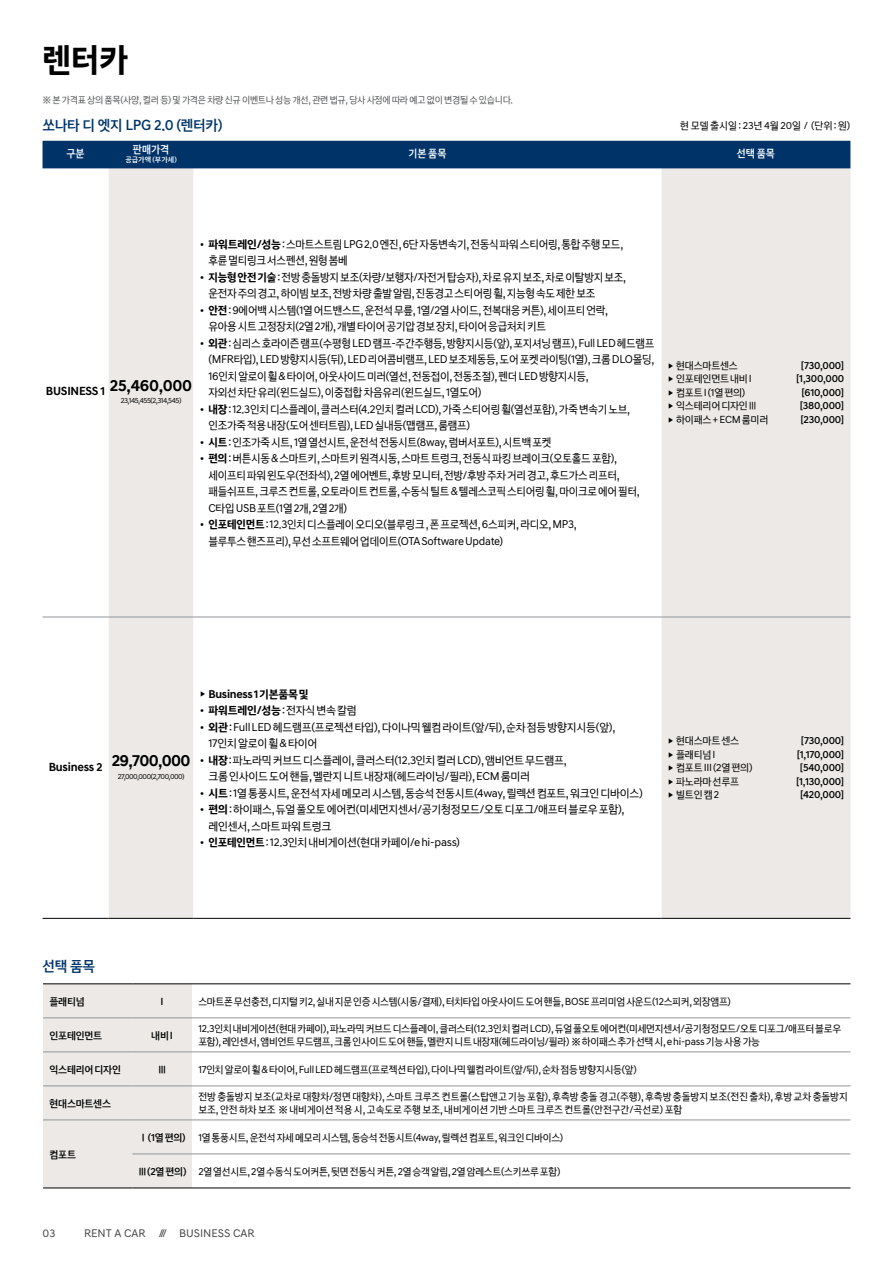
<style>
.page{position:relative;width:893px;height:1263px;background:#fff}
.page>*{position:absolute;margin:0;border:0;box-sizing:border-box;transform-origin:0 0}
.t1{font:34.5px "Hyundai Sans Head KROTF Medium";color:#000}
.t2{font:16.5px "Hyundai Sans Text KROTF Bold";letter-spacing:-.03em;color:#000}
.t3{font:15px "Hyundai Sans Text KROTF Medium";letter-spacing:-.02em;color:#003469}
.t4{font:11.55px/16.5px "Hyundai Sans Text KROTF Regular";letter-spacing:-.025em;color:#000}
.t5{font:11.55px "Hyundai Sans Text KROTF Bold";letter-spacing:-.025em;color:#000}
.t6{font:11.25px "Hyundai Sans Text KROTF Regular";color:#414042}
.t7{font:11.25px "Hyundai Sans Text KROTF Medium";letter-spacing:.005em;color:#fff;scale:.94 1}
.t8{font:10.5px/13.5px "Hyundai Sans Text KROTF Regular";letter-spacing:-.025em;color:#000}
.t9{font:10.5px/13.5px "Hyundai Sans Text KROTF Regular";letter-spacing:-.005em;color:#000}
.t10{font:10.5px "Hyundai Sans Text KROTF Medium";letter-spacing:-.025em;color:#000}
.t11{font:9.75px "Hyundai Sans Text KROTF Regular";letter-spacing:-.03em;color:#58595b}
.t12{font:7.5px "Hyundai Sans Text KROTF Regular";letter-spacing:-.065em;color:#000}
.t13{font:7.5px "Hyundai Sans Text KROTF Medium";letter-spacing:.005em;color:#fff}
.s1{font-family:"Hyundai Sans Text KROTF Bold"}
.s2{font-size:6.75px}
.s3{font-family:"Hyundai Sans Text KROTF Regular";font-size:6.75px}
.s4{font-family:"Hyundai Sans Text KROTF Medium"}
</style>
<div class="page">
<div style="left:109px;top:168px;width:741px;height:750px;background:#ece9e6"></div>
<svg style="left:194px;top:168px;width:467px;height:750px"></svg>
<hr style="left:43px;top:617px;width:66px;height:1px;background:#939598">
<hr style="left:109px;top:617px;width:85px;height:1px;background:#939598">
<hr style="left:194px;top:617px;width:467px;height:1px;background:#939598">
<hr style="left:661px;top:617px;width:189px;height:1px;background:#939598">
<hr style="left:43px;top:918px;width:66px;height:1px;background:#000">
<hr style="left:109px;top:918px;width:85px;height:1px;background:#000">
<hr style="left:194px;top:918px;width:467px;height:1px;background:#000">
<hr style="left:661px;top:918px;width:189px;height:1px;background:#000">
<div style="left:43px;top:141px;width:807px;height:27px;background:#003469"></div>
<div style="left:43px;top:984px;width:149px;height:204px;background:#ece9e6"></div>
<hr style="left:43px;top:1051px;width:89px;height:1px;background:#939598">
<hr style="left:43px;top:1086px;width:89px;height:1px;background:#939598">
<hr style="left:132px;top:1086px;width:60px;height:1px;background:#939598">
<hr style="left:192px;top:1086px;width:658px;height:1px;background:#939598">
<hr style="left:43px;top:1120px;width:89px;height:1px;background:#939598">
<hr style="left:132px;top:1120px;width:60px;height:1px;background:#939598">
<hr style="left:192px;top:1120px;width:658px;height:1px;background:#939598">
<hr style="left:132px;top:1154px;width:60px;height:1px;background:#939598">
<hr style="left:192px;top:1154px;width:658px;height:1px;background:#939598">
<hr style="left:43px;top:1188px;width:89px;height:1px;background:#000">
<hr style="left:132px;top:1188px;width:60px;height:1px;background:#000">
<hr style="left:192px;top:1188px;width:658px;height:1px;background:#000">
<hr style="left:43px;top:983px;width:89px;height:1px;background:#000">
<hr style="left:132px;top:983px;width:60px;height:1px;background:#000">
<hr style="left:192px;top:983px;width:658px;height:1px;background:#000">
<hr style="left:132px;top:1017px;width:60px;height:1px;background:#939598">
<hr style="left:192px;top:1017px;width:658px;height:1px;background:#939598">
<hr style="left:132px;top:1051px;width:60px;height:1px;background:#939598">
<hr style="left:192px;top:1051px;width:658px;height:1px;background:#939598">
<hr style="left:43px;top:1017px;width:89px;height:1px;background:#939598">
<h1 class="t1" style="left:43px;top:39px;width:87px">렌터카</h1>
<p class="t11" style="left:43px;top:94px;width:472px">※ 본 가격표 상의 품목(사양, 컬러 등) 및 가격은 차량 신규 이벤트나 성능 개선, 관련 법규, 당사 사정에 따라 예고 없이 변경될 수 있습니다.</p>
<p class="t3" style="left:43px;top:115px;width:182px">쏘나타 디 엣지 LPG 2.0 (렌터카)</p>
<p class="t9" style="left:680px;top:118px;width:172px">현 모델 출시일 : 23년 4월 20일 / (단위 : 원)</p>
<p class="t7" style="left:66px;top:147px;width:21px">구분</p>
<p class="t7" style="left:133px;top:143px;width:40px">판매가격</p>
<p class="t13" style="left:125px;top:155px;width:53px">공급가액 (부가세)</p>
<p class="t7" style="left:408px;top:147px;width:42px">기본 품목</p>
<p class="t7" style="left:737px;top:147px;width:42px">선택 품목</p>
<h2 class="t2" style="left:46px;top:375px;width:148px"><sub>BUSINESS</sub> <sub>1</sub> 25,460,000</h2>
<p class="t12" style="left:121px;top:396px;width:62px">23,145,455(2,314,545)</p>
<p class="t4" style="left:208px;top:235px;width:416px;text-indent:-9px">• <span class="s1">파워트레인/성능</span> : 스마트스트림 LPG 2.0 엔진, 6단 자동변속기, 전동식 파워 스티어링, 통합 주행 모드, 후륜 멀티링크 서스펜션, 원형 봄베</p>
<p class="t4" style="left:208px;top:268px;width:419px;text-indent:-9px">• <span class="s1">지능형 안전 기술</span> : 전방 충돌방지 보조(차량/보행자/자전거 탑승자), 차로 유지 보조, 차로 이탈방지 보조, 운전자 주의 경고, 하이빔 보조, 전방 차량 출발 알림, 진동경고 스티어링 휠, 지능형 속도 제한 보조</p>
<p class="t4" style="left:208px;top:301px;width:401px;text-indent:-9px">• <span class="s1">안전</span> : 9에어백 시스템(1열 어드밴스드, 운전석 무릎, 1열/2열 사이드, 전복대응 커튼), 세이프티 언락, 유아용 시트 고정장치(2열 2개), 개별 타이어 공기압 경보 장치, 타이어 응급처치 키트</p>
<p class="t4" style="left:208px;top:334px;width:448px;text-indent:-9px">• <span class="s1">외관</span> : 심리스 호라이즌 램프(수평형 LED 램프-주간주행등, 방향지시등(앞), 포지셔닝 램프), Full LED 헤드램프 (MFR타입), LED 방향지시등(뒤), LED 리어콤비램프, LED 보조제동등, 도어 포켓 라이팅(1열), 크롬 DLO몰딩, 16인치 알로이 휠 &amp; 타이어, 아웃사이드 미러(열선, 전동접이, 전동조절), 펜더 LED 방향지시등,<br>자외선 차단 유리(윈드실드), 이중접합 차음유리(윈드실드, 1열도어)</p>
<p class="t4" style="left:208px;top:400px;width:423px;text-indent:-9px">• <span class="s1">내장</span> : 12.3인치 디스플레이, 클러스터(4.2인치 컬러 LCD), 가죽 스티어링 휠(열선포함), 가죽 변속기 노브, 인조가죽 적용 내장(도어 센터트림), LED 실내등(맵램프, 룸램프)</p>
<p class="t4" style="left:200px;top:433px;width:353px">• <span class="s1">시트</span> : 인조가죽 시트, 1열 열선시트, 운전석 전동시트(8way, 럼버서포트), 시트백 포켓</p>
<p class="t4" style="left:208px;top:450px;width:433px;text-indent:-9px">• <span class="s1">편의</span> : 버튼시동 &amp; 스마트키, 스마트키 원격시동, 스마트 트렁크, 전동식 파킹 브레이크(오토홀드 포함), 세이프티 파워 윈도우(전좌석), 2열 에어벤트, 후방 모니터, 전방/후방 주차 거리 경고, 후드가스 리프터, 패들쉬프트, 크루즈 컨트롤, 오토라이트 컨트롤, 수동식 틸트 &amp; 텔레스코픽 스티어링 휠, 마이크로 에어 필터, C타입 USB 포트(1열 2개, 2열 2개)</p>
<p class="t4" style="left:208px;top:516px;width:370px;text-indent:-9px">• <span class="s1">인포테인먼트</span> :12.3인치 디스플레이 오디오(블루링크 , 폰 프로젝션, 6스피커, 라디오, MP3, 블루투스 핸즈프리), 무선 소프트웨어 업데이트(OTA Software Update)</p>
<p class="t8" style="left:668px;top:358px;width:72px"><span class="s2">▶</span> 현대스마트센스</p>
<p class="t10" style="left:801px;top:359px;width:45px">[730,000]</p>
<p class="t8" style="left:668px;top:372px;width:86px"><span class="s2">▶</span> 인포테인먼트 내비 I</p>
<p class="t10" style="left:796px;top:372px;width:49px">[1,300,000</p>
<p class="t8" style="left:668px;top:385px;width:79px"><span class="s2">▶</span> 컴포트 I (1열 편의)</p>
<p class="t10" style="left:802px;top:386px;width:44px">[610,000]</p>
<p class="t8" style="left:668px;top:399px;width:91px"><span class="s2">▶</span> 익스테리어 디자인Ⅲ</p>
<p class="t10" style="left:800px;top:399px;width:46px">[380,000]</p>
<p class="t8" style="left:668px;top:412px;width:102px"><span class="s2">▶</span> 하이패스 + ECM 룸미러</p>
<p class="t10" style="left:800px;top:413px;width:45px">[230,000]</p>
<h2 class="t2" style="left:49px;top:751px;width:143px"><sub>Business</sub> <sub>2</sub> 29,700,000</h2>
<p class="t12" style="left:118px;top:772px;width:68px">27,000,000(2,700,000)</p>
<p class="t5" style="left:200px;top:686px;width:110px"><span class="s3">▶</span> Business 1 기본품목 및</p>
<p class="t4" style="left:200px;top:702px;width:158px">• <span class="s1">파워트레인/성능</span> : 전자식 변속 칼럼</p>
<p class="t4" style="left:208px;top:718px;width:409px;text-indent:-9px">• <span class="s1">외관</span> : Full LED 헤드램프(프로젝션 타입), 다이나믹 웰컴 라이트(앞/뒤), 순차 점등 방향지시등(앞),<br>17인치 알로이 휠 &amp; 타이어</p>
<p class="t4" style="left:208px;top:751px;width:360px;text-indent:-9px">• <span class="s1">내장</span> : 파노라믹 커브드 디스플레이, 클러스터(12.3인치 컬러 LCD), 앰비언트 무드램프, 크롬 인사이드 도어 핸들, 멜란지 니트 내장재(헤드라이닝/필라), ECM 룸미러</p>
<p class="t4" style="left:200px;top:784px;width:444px">• <span class="s1">시트</span> : 1열 통풍시트, 운전석 자세 메모리 시스템, 동승석 전동시트(4way, 릴렉션 컴포트, 워크인 디바이스)</p>
<p class="t4" style="left:208px;top:801px;width:418px;text-indent:-9px">• <span class="s1">편의</span> : 하이패스, 듀얼 풀오토 에어컨(미세먼지센서/공기청정모드/오토 디포그/애프터 블로우 포함), 레인센서, 스마트 파워 트렁크</p>
<p class="t4" style="left:200px;top:834px;width:262px">• <span class="s1">인포테인먼트</span> : 12.3인치 내비게이션(현대 카페이/e hi-pass)</p>
<p class="t8" style="left:668px;top:734px;width:73px"><span class="s2">▶</span> 현대스마트 센스</p>
<p class="t10" style="left:801px;top:734px;width:45px">[730,000]</p>
<p class="t8" style="left:668px;top:747px;width:49px"><span class="s2">▶</span> 플래티넘 I</p>
<p class="t10" style="left:797px;top:748px;width:49px">[1,170,000]</p>
<p class="t8" style="left:668px;top:761px;width:86px"><span class="s2">▶</span> 컴포트 III (2열 편의)</p>
<p class="t10" style="left:800px;top:761px;width:46px">[540,000]</p>
<p class="t8" style="left:668px;top:774px;width:73px"><span class="s2">▶</span> 파노라마 선루프</p>
<p class="t10" style="left:796px;top:775px;width:50px">[1,130,000]</p>
<p class="t8" style="left:668px;top:788px;width:53px"><span class="s2">▶</span> 빌트인 캠 2</p>
<p class="t10" style="left:800px;top:788px;width:45px">[420,000]</p>
<p class="t3" style="left:43px;top:957px;width:54px">선택 품목</p>
<p class="t10" style="left:49px;top:994px;width:37px">플래티넘</p>
<p class="t10" style="left:161px;top:994px;width:5px">I</p>
<p class="t8" style="left:198px;top:994px;width:534px">스마트폰 무선충전, 디지털 키2, 실내 지문 인증 시스템(시동/결제), 터치타입 아웃사이드 도어 핸들, BOSE 프리미엄 사운드(12스피커, 외장앰프)</p>
<p class="t10" style="left:49px;top:1028px;width:54px">인포테인먼트</p>
<p class="t10" style="left:151px;top:1028px;width:23px">내비 I</p>
<p class="t8" style="left:198px;top:1021px;width:644px">12.3인치 내비게이션(현대 카페이), 파노라믹 커브드 디스플레이, 클러스터(12.3인치 컬러 LCD), 듀얼 풀오토 에어컨(미세먼지센서/공기청정모드/오토 디포그/애프터 블로우 포함), 레인센서, 앰비언트 무드램프, 크롬 인사이드 도어 핸들, 멜란지 니트 내장재(헤드라이닝/필라) ※ 하이패스 추가 선택 시, e hi-pass 기능 사용 가능</p>
<p class="t10" style="left:49px;top:1062px;width:73px">익스테리어 디자인</p>
<p class="t10" style="left:157px;top:1062px;width:11px">Ⅲ</p>
<p class="t8" style="left:198px;top:1062px;width:440px">17인치 알로이 휠 &amp; 타이어, Full LED 헤드램프(프로젝션 타입), 다이나믹 웰컴 라이트(앞/뒤), 순차 점등 방향지시등(앞)</p>
<p class="t10" style="left:49px;top:1096px;width:63px">현대스마트센스</p>
<p class="t9" style="left:198px;top:1089px;width:651px">전방 충돌방지 보조(교차로 대향차/정면 대향차), 스마트 크루즈 컨트롤(스탑앤고 기능 포함), 후측방 충돌 경고(주행), 후측방 충돌방지 보조(전진 출차), 후방 교차 충돌방지 보조, 안전 하차 보조 ※ 내비게이션 적용 시, 고속도로 주행 보조, 내비게이션 기반 스마트 크루즈 컨트롤(안전구간/곡선로) 포함</p>
<p class="t10" style="left:49px;top:1148px;width:28px">컴포트</p>
<p class="t8" style="left:139px;top:1130px;width:426px"><span class="s4">Ⅰ(1열 편의)</span> 1열 통풍시트, 운전석 자세 메모리 시스템, 동승석 전동시트(4way, 릴렉션 컴포트, 워크인 디바이스)</p>
<p class="t8" style="left:138px;top:1164px;width:424px"><span class="s4">Ⅲ(2열 편의)</span> 2열 열선시트, 2열 수동식 도어커튼, 뒷면 전동식 커튼, 2열 승객 알림, 2열 암레스트(스키쓰루 포함)</p>
<p class="t6" style="left:43px;top:1226px;width:14px">03</p>
<p class="t6" style="left:84px;top:1226px;width:172px">RENT A CAR /// BUSINESS CAR</p>
</div>
